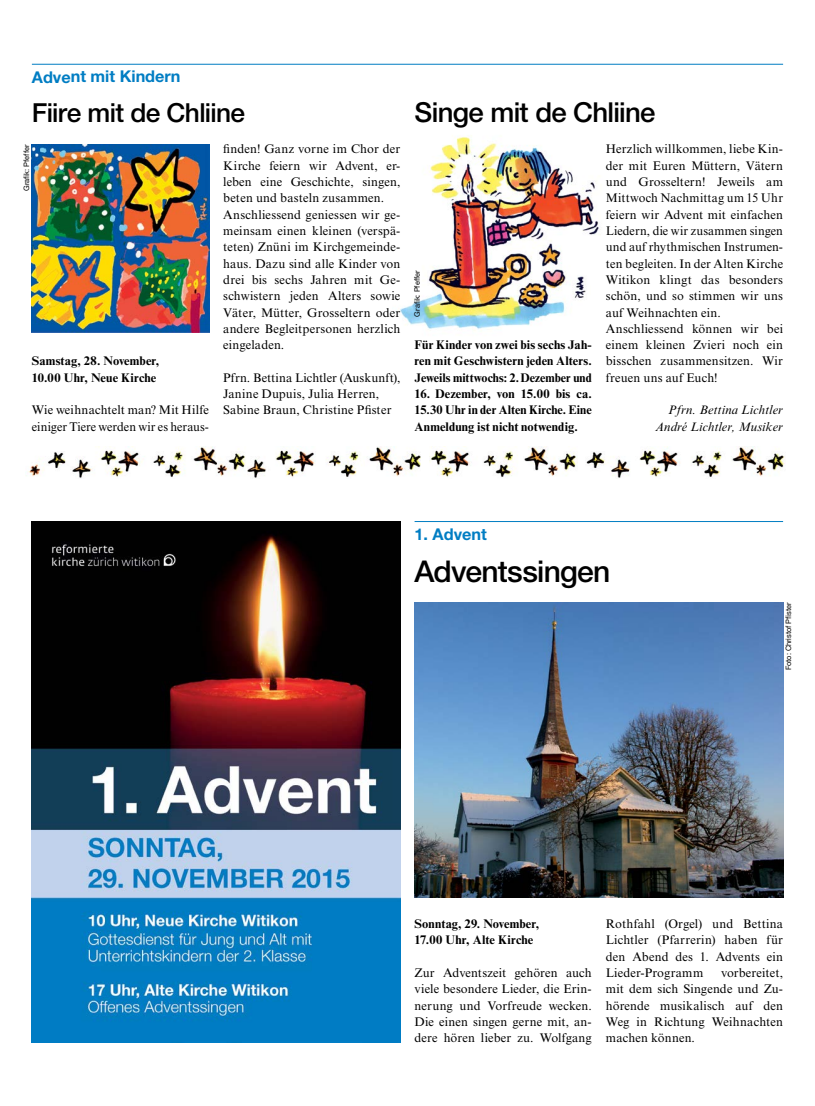
<style>
.page{position:relative;width:815px;height:1106px;background:#fff}
.page>*{position:absolute;margin:0;border:0;box-sizing:border-box;transform-origin:0 0}
.t1{font:500 30px "Helvetica Neue LT Pro";letter-spacing:-.025em;color:#000}
.t2{font:500 27.5px "Helvetica Neue LT Pro";letter-spacing:-.025em;color:#000}
.t3{font:500 26.25px "Helvetica Neue LT Pro";letter-spacing:-.025em;color:#000}
.t4{font:700 16.25px "Helvetica Neue LT Pro";color:#007dc3}
.t5{font:12.5px/16.2px "Times NRMT Pro";letter-spacing:.015em;color:#000}
.t6{font:700 12.5px/16.2px "Times NRMT Pro";letter-spacing:.005em;color:#000}
.t7{font:italic 12.5px/16.2px "Times NRMT Pro";letter-spacing:.01em;color:#000;text-align:right}
.t8{font:7.5px "Helvetica Neue LT Pro";color:#000}
</style>
<div class="page">
<img style="left:32px;top:521px;width:368px;height:521px">
<hr style="left:415px;top:521px;width:368px;height:1px;background:#007dc3">
<img style="left:415px;top:602px;width:368px;height:295px">
<img style="left:400px;top:137px;width:201px;height:194px">
<hr style="left:32px;top:64px;width:751px;height:1px;background:#007dc3">
<img style="left:32px;top:145px;width:177px;height:187px">
<img style="left:586px;top:446px;width:199px;height:32px">
<img style="left:28px;top:446px;width:393px;height:32px">
<img style="left:429px;top:446px;width:148px;height:31px">
<h3 class="t4" style="left:32px;top:66px;width:150px">Advent mit Kindern</h3>
<h3 class="t3" style="left:32px;top:96px;width:215px">Fiire mit de Chliine</h3>
<p class="t8" style="left:22px;top:191px;width:48px;rotate:-90deg">Grafik: Pfeffer</p>
<p class="t5" style="left:223px;top:142px;width:179px">finden! Ganz vorne im Chor der<br>Kirche feiern wir Advent, er&shy;leben eine Geschichte, singen, beten und basteln zusammen.<br>Anschliessend geniessen wir ge&shy;meinsam einen kleinen (verspä&shy;teten) Znüni im Kirchgemeinde&shy;haus. Dazu sind alle Kinder von drei bis sechs Jahren mit Ge&shy;schwistern jeden Alters sowie<br>Väter, Mütter, Grosseltern oder andere Begleitpersonen herzlich eingeladen.</p>
<p class="t5" style="left:223px;top:370px;width:179px">Pfrn. Bettina Lichtler (Auskunft),<br>Janine Dupuis, Julia Herren,<br>Sabine Braun, Christine Pfister</p>
<p class="t6" style="left:32px;top:353px;width:129px">Samstag, 28. November,<br>10.00 Uhr, Neue Kirche</p>
<p class="t5" style="left:32px;top:403px;width:179px">Wie weihnachtelt man? Mit Hilfe einiger Tiere werden wir es heraus-</p>
<h2 class="t2" style="left:415px;top:96px;width:243px">Singe mit de Chliine</h2>
<p class="t8" style="left:413px;top:316px;width:48px;rotate:-90deg">Grafik: Pfeffer</p>
<p class="t6" style="left:415px;top:337px;width:179px;text-align:justify">Für Kinder von zwei bis sechs Jah&shy;ren mit Geschwistern jeden Alters.<br>Jeweils mittwochs: 2. Dezember und</p>
<p class="t6" style="left:415px;top:386px;width:179px;text-align:justify">16. Dezember, von 15.00 bis ca.<br>15.30 Uhr in der Alten Kirche. Eine Anmeldung ist nicht notwendig.</p>
<p class="t5" style="left:606px;top:142px;width:179px">Herzlich willkommen, liebe Kin&shy;der mit Euren Müttern, Vätern und Grosseltern! Jeweils am<br>Mittwoch Nachmittag um 15 Uhr feiern wir Advent mit einfachen<br>Liedern, die wir zusammen singen und auf rhythmischen Instrumen&shy;ten begleiten. In der Alten Kirche<br>Witikon klingt das besonders schön, und so stimmen wir uns auf Weihnachten ein.<br>Anschliessend können wir bei einem kleinen Zvieri noch ein bisschen zusammensitzen. Wir freuen uns auf Euch!</p>
<p class="t7" style="left:655px;top:403px;width:130px">Pfrn. Bettina Lichtler<br>André Lichtler, Musiker</p>
<h3 class="t4" style="left:415px;top:523px;width:74px">1. Advent</h3>
<h1 class="t1" style="left:415px;top:553px;width:197px">Adventssingen</h1>
<p class="t8" style="left:784px;top:670px;width:69px;rotate:-90deg">Foto: Christof Pfister</p>
<p class="t6" style="left:415px;top:916px;width:126px">Sonntag, 29. November,<br>17.00 Uhr, Alte Kirche</p>
<p class="t5" style="left:415px;top:965px;width:179px;text-align:justify">Zur Adventszeit gehören auch viele besondere Lieder, die Erin&shy;nerung und Vorfreude wecken.<br>Die einen singen gerne mit, an&shy;dere hören lieber zu. Wolfgang</p>
<p class="t5" style="left:606px;top:916px;width:179px;text-align:justify">Rothfahl (Orgel) und Bettina Lichtler (Pfarrerin) haben für den Abend des 1. Advents ein Lieder-Programm</p>
<p class="t5" style="left:606px;top:965px;width:179px;text-align:justify;text-indent:115px">vorbereitet, mit dem sich Singende und Zu&shy;hörende musikalisch auf den Weg in Richtung Weihnachten machen können.</p>
</div>
